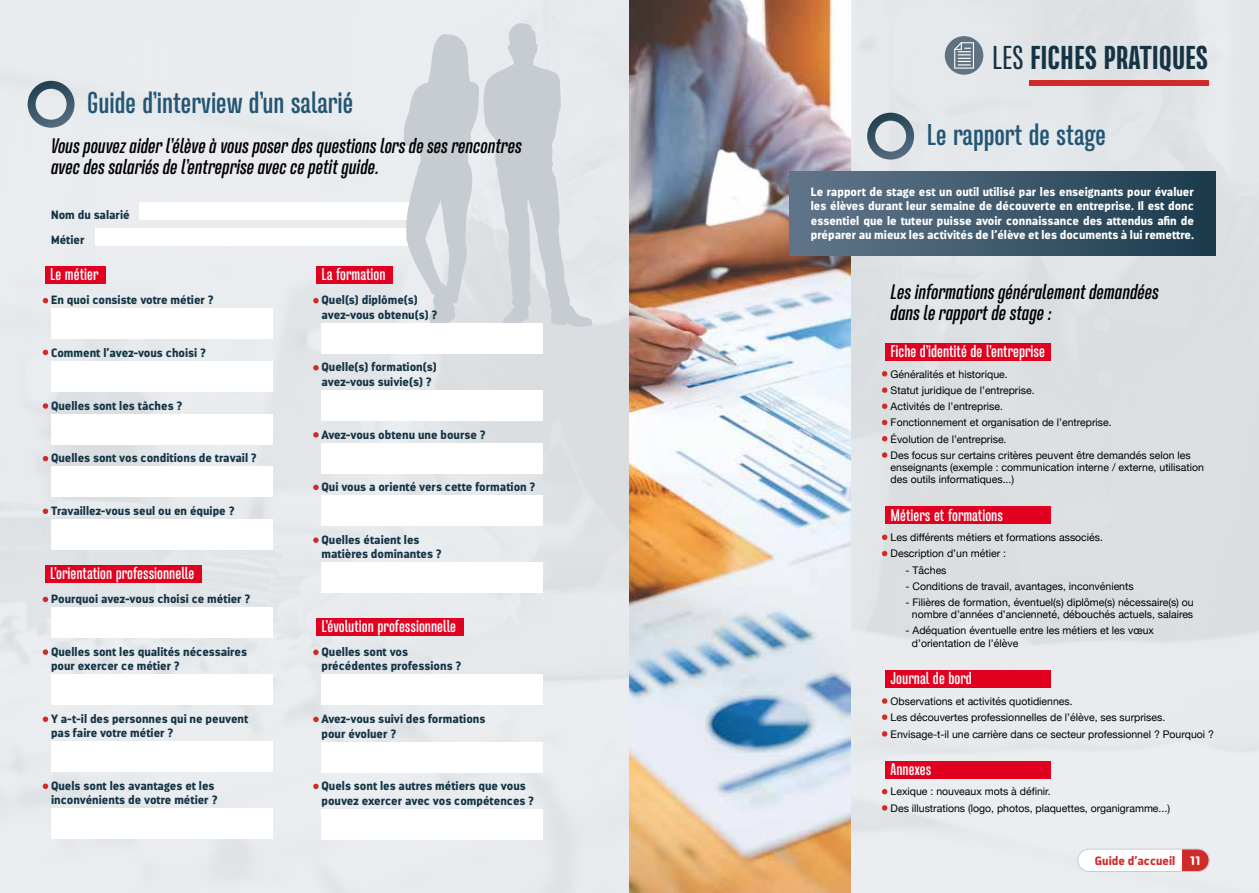
<style>
.page{position:relative;width:1259px;height:893px;background:#eaedf0}
.page>*{position:absolute;margin:0;border:0;box-sizing:border-box;transform-origin:0 0}
.t1{font:800 33px "Naratif Condensed";color:#143446}
.t2{font:700 30px "Naratif Condensed";color:#235574}
.t3{font:italic 700 21px/21px "Naratif Condensed";color:#000}
.t4{font:700 16.95px "Naratif Condensed";color:#fff}
.t5{font:900 12px/14.4px "Darwin";color:#143446}
.t6{font:900 12px/14.4px "Darwin";color:#fff;text-align:justify}
.t7{font:900 12px "Darwin";color:#cf2c29}
.t8{font:10.5px/16.2px "Helvetica Neue";color:#000}
.s1{font-weight:400}
.s2{font-family:"Intervogue Soft";color:#fff}
</style>
<div class="page">
<div style="left:95px;top:228px;width:321px;height:18px;background:#fff"></div>
<div style="left:139px;top:202px;width:294px;height:18px;background:#fff"></div>
<svg style="left:404px;top:23px;width:189px;height:306px"></svg>
<img style="left:629px;top:0;width:221px;height:893px">
<div style="left:316px;top:267px;width:76px;height:17px;background:#e20020"></div>
<div style="left:885px;top:344px;width:165px;height:17px;background:#e20020"></div>
<div style="left:885px;top:507px;width:165px;height:17px;background:#e20020"></div>
<div style="left:885px;top:670px;width:165px;height:17px;background:#e20020"></div>
<div style="left:885px;top:761px;width:165px;height:17px;background:#e20020"></div>
<div style="left:316px;top:618px;width:147px;height:17px;background:#e20020"></div>
<div style="left:45px;top:267px;width:61px;height:17px;background:#e20020"></div>
<div style="left:45px;top:566px;width:157px;height:17px;background:#e20020"></div>
<div style="left:51px;top:309px;width:221px;height:30px;background:#fff"></div>
<div style="left:51px;top:607px;width:221px;height:31px;background:#fff"></div>
<div style="left:51px;top:361px;width:221px;height:31px;background:#fff"></div>
<div style="left:51px;top:675px;width:221px;height:30px;background:#fff"></div>
<div style="left:51px;top:414px;width:221px;height:30px;background:#fff"></div>
<div style="left:51px;top:742px;width:221px;height:30px;background:#fff"></div>
<div style="left:51px;top:467px;width:221px;height:30px;background:#fff"></div>
<div style="left:51px;top:809px;width:221px;height:30px;background:#fff"></div>
<div style="left:51px;top:519px;width:221px;height:31px;background:#fff"></div>
<div style="left:321px;top:675px;width:221px;height:30px;background:#fff"></div>
<div style="left:321px;top:323px;width:221px;height:30px;background:#fff"></div>
<div style="left:321px;top:742px;width:221px;height:30px;background:#fff"></div>
<div style="left:321px;top:390px;width:221px;height:31px;background:#fff"></div>
<div style="left:321px;top:809px;width:221px;height:30px;background:#fff"></div>
<div style="left:321px;top:443px;width:221px;height:30px;background:#fff"></div>
<div style="left:321px;top:495px;width:221px;height:31px;background:#fff"></div>
<div style="left:321px;top:563px;width:221px;height:30px;background:#fff"></div>
<svg style="left:313px;top:298px;width:6px;height:5px"></svg>
<svg style="left:313px;top:784px;width:6px;height:5px"></svg>
<svg style="left:313px;top:365px;width:6px;height:6px"></svg>
<svg style="left:313px;top:649px;width:6px;height:6px"></svg>
<svg style="left:313px;top:432px;width:6px;height:6px"></svg>
<svg style="left:882px;top:371px;width:5px;height:5px"></svg>
<svg style="left:882px;top:387px;width:5px;height:6px"></svg>
<svg style="left:882px;top:403px;width:5px;height:6px"></svg>
<svg style="left:882px;top:420px;width:5px;height:5px"></svg>
<svg style="left:882px;top:436px;width:5px;height:5px"></svg>
<svg style="left:882px;top:452px;width:5px;height:6px"></svg>
<svg style="left:882px;top:535px;width:5px;height:5px"></svg>
<svg style="left:882px;top:551px;width:5px;height:5px"></svg>
<svg style="left:882px;top:698px;width:5px;height:6px"></svg>
<svg style="left:882px;top:714px;width:5px;height:6px"></svg>
<svg style="left:882px;top:731px;width:5px;height:6px"></svg>
<svg style="left:882px;top:789px;width:5px;height:5px"></svg>
<svg style="left:882px;top:805px;width:5px;height:6px"></svg>
<svg style="left:313px;top:717px;width:6px;height:5px"></svg>
<svg style="left:313px;top:485px;width:6px;height:5px"></svg>
<svg style="left:43px;top:298px;width:5px;height:5px"></svg>
<svg style="left:43px;top:597px;width:5px;height:5px"></svg>
<svg style="left:43px;top:350px;width:5px;height:5px"></svg>
<svg style="left:43px;top:649px;width:5px;height:6px"></svg>
<svg style="left:43px;top:403px;width:5px;height:6px"></svg>
<svg style="left:43px;top:716px;width:5px;height:6px"></svg>
<svg style="left:43px;top:456px;width:5px;height:5px"></svg>
<svg style="left:43px;top:783px;width:5px;height:6px"></svg>
<svg style="left:43px;top:509px;width:5px;height:5px"></svg>
<svg style="left:313px;top:537px;width:6px;height:6px"></svg>
<div style="left:1078px;top:849px;width:131px;height:22px;background:#fff;border-radius:11px"></div>
<svg style="left:1198px;top:849px;width:11px;height:22px"></svg>
<div style="left:1182px;top:849px;width:16px;height:22px;background:#cf2c29"></div>
<div style="left:1077px;top:849px;width:132px;height:23px;border:1px solid #c6ccd1;border-radius:11px"></div>
<div style="left:789px;top:171px;width:426px;height:84px;background:linear-gradient(to right,#62778b,#1c3b4d)"></div>
<div style="left:28px;top:81px;width:47px;height:47px;border:8px solid #fff;border-radius:50%"></div>
<div style="left:1029px;top:80px;width:180px;height:6px;background:#cf2c29"></div>
<div style="left:945px;top:37px;width:37px;height:37px;background:#5f7382;border-radius:50%"></div>
<div style="left:944px;top:36px;width:39px;height:39px;border:2px solid #5f7382;border-radius:50%"></div>
<svg style="left:954px;top:42px;width:20px;height:27px"></svg>
<div style="left:867px;top:113px;width:47px;height:47px;border:8px solid #fff;border-radius:50%"></div>
<h2 class="t2" style="left:87px;top:86px;width:267px">Guide d’interview d’un salarié</h2>
<h3 class="t3" style="left:51px;top:136px;width:472px">Vous pouvez aider l’élève à vous poser des questions lors de ses rencontres avec des salariés de l’entreprise avec ce petit guide.</h3>
<p class="t5" style="left:51px;top:202px;width:80px;line-height:25.7px">Nom du salarié<br>Métier</p>
<h3 class="t4" style="left:50px;top:265px;width:50px">Le métier</h3>
<p class="t5" style="left:51px;top:293px;width:164px">En quoi consiste votre métier ?</p>
<p class="t5" style="left:51px;top:346px;width:157px">Comment l’avez-vous choisi ?</p>
<p class="t5" style="left:51px;top:398px;width:133px">Quelles sont les tâches ?</p>
<p class="t5" style="left:51px;top:451px;width:207px">Quelles sont vos conditions de travail ?</p>
<p class="t5" style="left:51px;top:504px;width:185px">Travaillez-vous seul ou en équipe ?</p>
<h3 class="t4" style="left:50px;top:564px;width:146px">L’orientation professionnelle</h3>
<p class="t5" style="left:51px;top:592px;width:201px">Pourquoi avez-vous choisi ce métier ?</p>
<p class="t5" style="left:51px;top:645px;width:197px">Quelles sont les qualités nécessaires pour exercer ce métier ?</p>
<p class="t5" style="left:51px;top:712px;width:199px">Y a-t-il des personnes qui ne peuvent pas faire votre métier ?</p>
<p class="t5" style="left:51px;top:779px;width:168px">Quels sont les avantages et les inconvénients de votre métier ?</p>
<h3 class="t4" style="left:321px;top:265px;width:66px">La formation</h3>
<p class="t5" style="left:321px;top:293px;width:117px">Quel(s) diplôme(s) avez-vous obtenu(s) ?</p>
<p class="t5" style="left:321px;top:360px;width:117px">Quelle(s) formation(s) avez-vous suivie(s) ?</p>
<p class="t5" style="left:321px;top:427px;width:166px">Avez-vous obtenu une bourse ?</p>
<p class="t5" style="left:321px;top:480px;width:215px">Qui vous a orienté vers cette formation ?</p>
<p class="t5" style="left:321px;top:533px;width:122px">Quelles étaient les matières dominantes ?</p>
<h3 class="t4" style="left:321px;top:616px;width:136px">L’évolution professionnelle</h3>
<p class="t5" style="left:321px;top:645px;width:141px">Quelles sont vos précédentes professions ?</p>
<p class="t5" style="left:321px;top:712px;width:165px">Avez-vous suivi des formations pour évoluer ?</p>
<p class="t5" style="left:321px;top:779px;width:214px">Quels sont les autres métiers que vous pouvez exercer avec vos compétences ?</p>
<h1 class="t1" style="left:992px;top:38px;width:217px"><span class="s1">LES</span> FICHES PRATIQUES</h1>
<h2 class="t2" style="left:927px;top:118px;width:180px">Le rapport de stage</h2>
<p class="t6" style="left:811px;top:185px;width:385px">Le rapport de stage est un outil utilisé par les enseignants pour évaluer les élèves durant leur semaine de découverte en entreprise. Il est donc essentiel que le tuteur puisse avoir connaissance des attendus afin de préparer au mieux les activités de l’élève et les documents à lui remettre.</p>
<h3 class="t3" style="left:890px;top:281px;width:270px">Les informations généralement demandées dans le rapport de stage :</h3>
<h3 class="t4" style="left:890px;top:342px;width:156px">Fiche d’identité de l’entreprise</h3>
<p class="t8" style="left:890px;top:366px;width:302px">Généralités et historique.<br>Statut juridique de l’entreprise.<br>Activités de l’entreprise.<br>Fonctionnement et organisation de l’entreprise.<br>Évolution de l’entreprise.<br>Des focus sur certains critères peuvent être demandés selon les</p>
<p class="t8" style="left:890px;top:461px;width:315px;line-height:12.5px">enseignants (exemple : communication interne / externe, utilisation des outils informatiques...)</p>
<h3 class="t4" style="left:890px;top:505px;width:114px">Métiers et formations</h3>
<p class="t8" style="left:890px;top:530px;width:214px">Les différents métiers et formations associés.<br>Description d’un métier :</p>
<p class="t8" style="left:905px;top:562px;width:43px">- Tâches</p>
<p class="t8" style="left:905px;top:579px;width:230px">- Conditions de travail, avantages, inconvénients</p>
<p class="t8" style="left:905px;top:597px;width:290px;line-height:12px;text-align:center">- Filières de formation, éventuel(s) diplôme(s) nécessaire(s) ou nombre d’années d’ancienneté, débouchés actuels, salaires</p>
<p class="t8" style="left:912px;top:625px;width:244px;line-height:12.5px;text-indent:-6px">- Adéquation éventuelle entre les métiers et les vœux d’orientation de l’élève</p>
<h3 class="t4" style="left:890px;top:669px;width:83px">Journal de bord</h3>
<p class="t8" style="left:890px;top:693px;width:325px">Observations et activités quotidiennes.<br>Les découvertes professionnelles de l’élève, ses surprises.<br>Envisage-t-il une carrière dans ce secteur professionnel ? Pourquoi ?</p>
<h3 class="t4" style="left:890px;top:760px;width:42px">Annexes</h3>
<p class="t8" style="left:890px;top:784px;width:281px">Lexique : nouveaux mots à définir.<br>Des illustrations (logo, photos, plaquettes, organigramme...)</p>
<p class="t7" style="left:1095px;top:853px;width:107px">Guide d’accueil <span class="s2">11</span></p>
</div>
